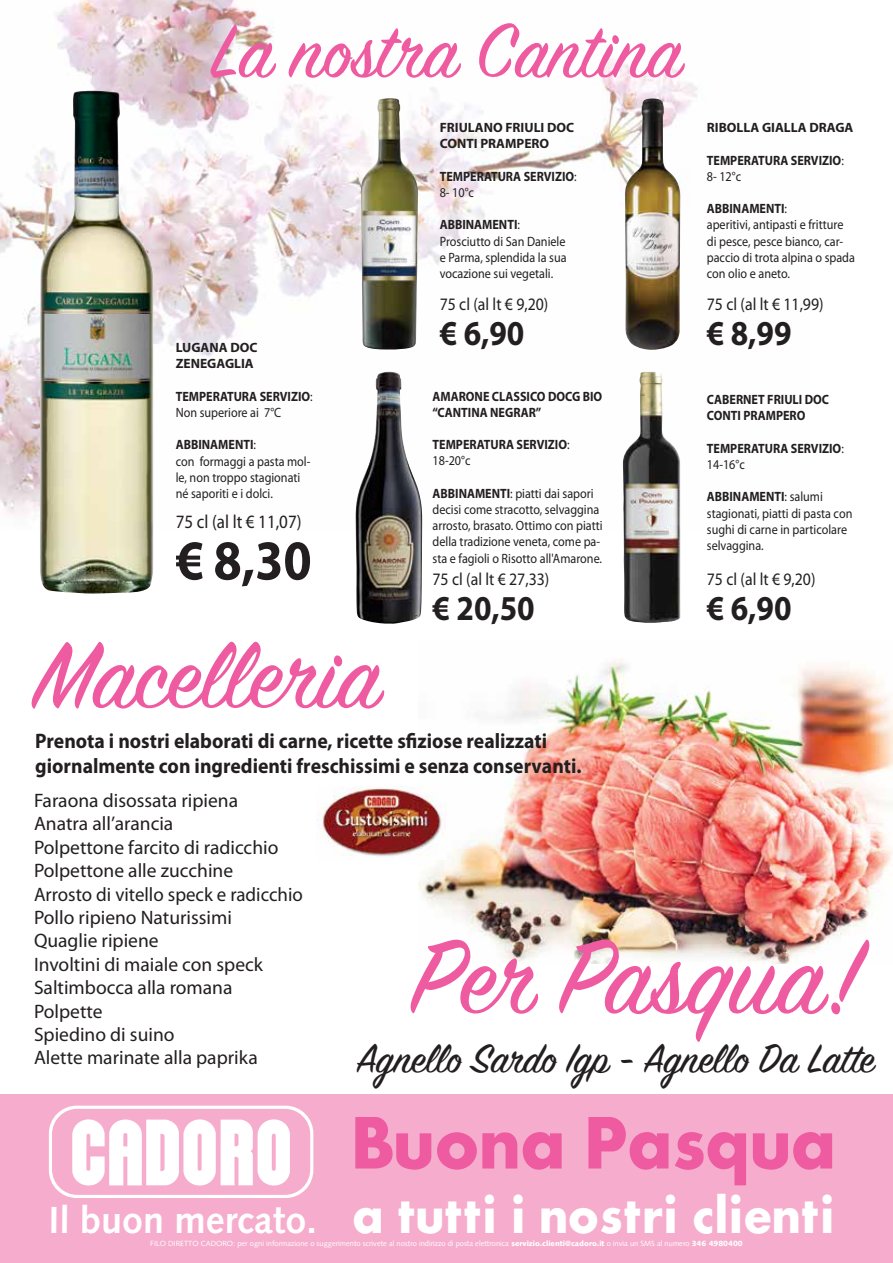
<style>
.page{position:relative;width:893px;height:1263px;background:#fff}
.page>*{position:absolute;margin:0;border:0;box-sizing:border-box;transform-origin:0 0}
.t1{font:115.95px "Sign Painter House Script";color:#ef5ba1}
.t2{font:104.85px "Sign Painter House Script";color:#ef5ba1}
.t3{font:84px "Sign Painter House Script";color:#ef5ba1}
.t4{font:700 68.4px "Futura ICG";letter-spacing:-.02em;color:#ef5ba1;scale:.95 1}
.t5{font:700 56.7px "Myriad Pro";color:#231f20;scale:.9 1}
.t6{font:700 47.4px "Futura ICG";letter-spacing:-.02em;color:#fff;scale:.95 1}
.t7{font:45px "Sign Painter House Script";color:#231f20}
.t8{font:700 37.65px "Syntax";color:#fff}
.t9{font:700 35.1px "Myriad Pro";color:#231f20;scale:.9 1}
.t10{font:700 21px/25.2px "Myriad Pro";color:#231f20;scale:.94 1}
.t11{font:19.5px/23.4px "Myriad Pro";color:#231f20}
.t12{font:18.9px "Myriad Pro";color:#231f20;scale:.9 1}
.t13{font:17.55px "Myriad Pro";color:#231f20;scale:.9 1}
.t14{font:13.5px/16.2px "Myriad Pro";color:#231f20;scale:.9 1}
.t15{font:700 13.5px/16.2px "Myriad Pro";color:#231f20;scale:.9 1}
.t16{font:700 13.5px/16.2px "Myriad Pro";color:#231f20}
.t17{font:7.5px "Syntax";color:#fff}
.s1{font-weight:400}
.s2{font-weight:700}
.s3{font-weight:900}
</style>
<div class="page">
<img style="left:418px;top:659px;width:475px;height:305px">
<img style="left:0;top:0;width:697px;height:529px">
<div style="left:0;top:1094px;width:893px;height:169px;background:#f6adcd"></div>
<svg style="left:49px;top:1106px;width:264px;height:92px"></svg>
<img style="left:623px;top:372px;width:57px;height:251px">
<img style="left:361px;top:98px;width:58px;height:252px">
<img style="left:624px;top:98px;width:56px;height:252px">
<img style="left:356px;top:372px;width:66px;height:252px">
<img style="left:40px;top:91px;width:113px;height:503px">
<img style="left:318px;top:787px;width:128px;height:73px">
<h3 class="t3" style="left:211px;top:0;width:472px">La nostra Cantina</h3>
<p class="t16" style="left:176px;top:340px;width:83px">LUGANA DOC<br>ZENEGAGLIA</p>
<p class="t15" style="left:176px;top:388px;width:154px">TEMPERATURA SERVIZIO<span class="s1">:<br>Non superiore ai 7°C</span></p>
<p class="t14" style="left:176px;top:437px;width:151px"><span class="s2">ABBINAMENTI</span>:<br>con formaggi a pasta mol&shy;le, non troppo stagionati né saporiti e i dolci.</p>
<h3 class="t12" style="left:176px;top:512px;width:141px">75 cl (al lt € 11,07)</h3>
<h3 class="t5" style="left:176px;top:529px;width:153px">€ 8,30</h3>
<h2 class="t2" style="left:34px;top:611px;width:348px">Macelleria</h2>
<p class="t16" style="left:440px;top:120px;width:136px">FRIULANO FRIULI DOC<br>CONTI PRAMPERO</p>
<p class="t15" style="left:440px;top:168px;width:154px">TEMPERATURA SERVIZIO<span class="s1">:<br>8- 10°c</span></p>
<p class="t14" style="left:440px;top:217px;width:142px"><span class="s2">ABBINAMENTI</span>:<br>Prosciutto di San Daniele e Parma, splendida la sua vocazione sui vegetali.</p>
<p class="t13" style="left:440px;top:294px;width:122px">75 cl (al lt € 9,20)</p>
<h3 class="t9" style="left:440px;top:313px;width:96px">€ 6,90</h3>
<p class="t15" style="left:433px;top:388px;width:190px">AMARONE CLASSICO DOCG BIO “CANTINA NEGRAR”</p>
<p class="t15" style="left:433px;top:437px;width:154px">TEMPERATURA SERVIZIO<span class="s1">:<br>18-20°c</span></p>
<p class="t14" style="left:433px;top:485px;width:190px"><span class="s2">ABBINAMENTI</span>: piatti dai sapori decisi come stracotto, selvaggina arrosto, brasato. Ottimo con piatti della tradizione veneta, come pa&shy;sta e fagioli o Risotto all'Amarone.</p>
<p class="t13" style="left:433px;top:569px;width:131px">75 cl (al lt € 27,33)</p>
<h3 class="t9" style="left:433px;top:589px;width:115px">€ 20,50</h3>
<h3 class="t10" style="left:35px;top:728px;width:583px">Prenota i nostri elaborati di carne, ricette sfiziose realizzati giornalmente con ingredienti freschissimi e senza conservanti.</h3>
<p class="t16" style="left:707px;top:120px;width:148px">RIBOLLA GIALLA DRAGA</p>
<p class="t15" style="left:707px;top:152px;width:154px">TEMPERATURA SERVIZIO<span class="s1">:<br>8- 12°c</span></p>
<p class="t14" style="left:707px;top:201px;width:166px"><span class="s2">ABBINAMENTI</span>:<br>aperitivi, antipasti e fritture di pesce, pesce bianco, car&shy;paccio di trota alpina o spada con olio e aneto.</p>
<p class="t13" style="left:707px;top:294px;width:131px">75 cl (al lt € 11,99)</p>
<h3 class="t9" style="left:707px;top:313px;width:96px">€ 8,99</h3>
<p class="t15" style="left:707px;top:392px;width:137px">CABERNET FRIULI DOC<br>CONTI PRAMPERO</p>
<p class="t15" style="left:707px;top:440px;width:154px">TEMPERATURA SERVIZIO<span class="s1">:<br>14-16°c</span></p>
<p class="t14" style="left:707px;top:489px;width:163px"><span class="s2">ABBINAMENTI</span>: salumi stagionati, piatti di pasta con sughi di carne in particolare selvaggina.</p>
<p class="t13" style="left:707px;top:569px;width:122px">75 cl (al lt € 9,20)</p>
<h3 class="t9" style="left:707px;top:589px;width:96px">€ 6,90</h3>
<p class="t11" style="left:34px;top:789px;width:270px">Faraona disossata ripiena<br>Anatra all’arancia<br>Polpettone farcito di radicchio<br>Polpettone alle zucchine<br>Arrosto di vitello speck e radicchio<br>Pollo ripieno Naturissimi<br>Quaglie ripiene<br>Involtini di maiale con speck<br>Saltimbocca alla romana<br>Polpette<br>Spiedino di suino<br>Alette marinate alla paprika</p>
<h3 class="t8" style="left:49px;top:1198px;width:269px">Il buon mercato.</h3>
<h1 class="t1" style="left:412px;top:906px;width:451px">Per Pasqua!</h1>
<h3 class="t7" style="left:356px;top:1031px;width:520px">Agnello Sardo Igp - Agnello Da Latte</h3>
<h3 class="t4" style="left:351px;top:1095px;width:513px">Buona Pasqua</h3>
<h3 class="t6" style="left:352px;top:1182px;width:510px">a tutti i nostri clienti</h3>
<p class="t17" style="left:150px;top:1239px;width:594px">FILO DIRETTO CADORO: per ogni informazione o suggerimento scrivete al nostro indirizzo di posta elettronica <span class="s3">servizio.clienti@cadoro.it</span> o invia un SMS al numero <span class="s3">346 4980400</span></p>
</div>
